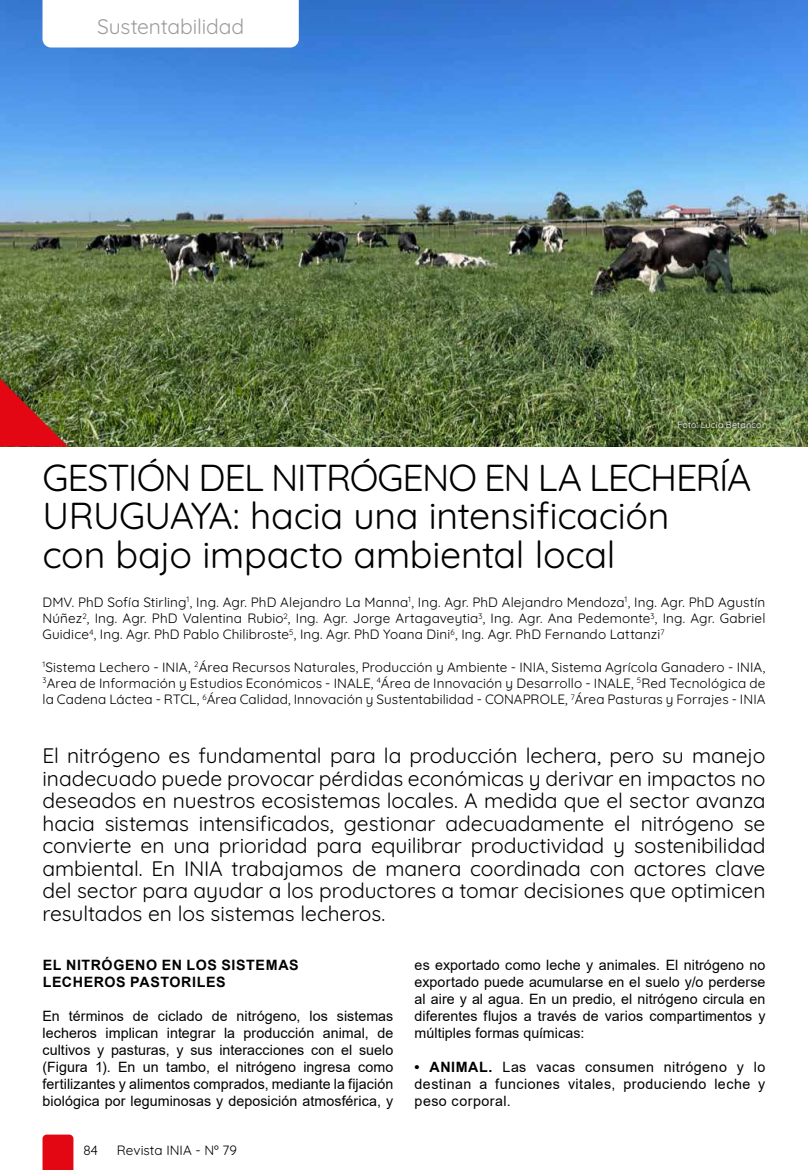
<style>
.page{position:relative;width:808px;height:1170px;background:#fff}
.page>*{position:absolute;margin:0;border:0;box-sizing:border-box;transform-origin:0 0}
.t1{font:300 37.5px/38.7px "Quicksand";letter-spacing:-.02em;color:#000}
.t2{font:300 21px/22.5px "Quicksand";letter-spacing:-.005em;color:#000;text-align:justify}
.t3{font:300 21px "Quicksand";letter-spacing:-.005em;color:#9d9d9c}
.t4{font:14.25px/17.1px "Arial";letter-spacing:.01em;color:#000;text-align:justify}
.t5{font:700 14.25px/17.1px "Arial";letter-spacing:.045em;color:#000}
.t6{font:300 13.5px/16.2px "Quicksand";letter-spacing:.01em;color:#000;text-align:justify}
.t7{font:300 9px "Quicksand";letter-spacing:.02em;color:#fff}
.s1{font-weight:700}
</style>
<div class="page">
<svg style="left:43px;top:1134px;width:30px;height:35px"></svg>
<img style="left:0;top:0;width:808px;height:446px">
<svg style="left:0;top:378px;width:68px;height:68px;background:#9b3822"></svg>
<svg style="left:43px;top:0;width:257px;height:47px"></svg>
<svg style="left:674px;top:417px;width:95px;height:15px"></svg>
<h2 class="t3" style="left:97px;top:10px;width:149px">Sustentabilidad</h2>
<p class="t7" style="left:677px;top:417px;width:90px">Foto: Lucía Betancor</p>
<h1 class="t1" style="left:43px;top:454px;width:710px">GESTIÓN DEL NITRÓGENO EN LA LECHERÍA<br>URUGUAYA: hacia una intensificación<br>con bajo impacto ambiental local</h1>
<p class="t6" style="left:43px;top:592px;width:724px">DMV. PhD Sofía Stirling<sup>1</sup>, Ing. Agr. PhD Alejandro La Manna<sup>1</sup>, Ing. Agr. PhD Alejandro Mendoza<sup>1</sup>, Ing. Agr. PhD Agustín Núñez<sup>2</sup>, Ing. Agr. PhD Valentina Rubio<sup>2</sup>, Ing. Agr. Jorge Artagaveytia<sup>3</sup>, Ing. Agr. Ana Pedemonte<sup>3</sup>, Ing. Agr. Gabriel Guidice<sup>4</sup>, Ing. Agr. PhD Pablo Chilibroste<sup>5</sup>, Ing. Agr. PhD Yoana Dini<sup>6</sup>, Ing. Agr. PhD Fernando Lattanzi<sup>7</sup></p>
<p class="t6" style="left:43px;top:657px;width:724px"><sup>1</sup>Sistema Lechero - INIA, <sup>2</sup>Área Recursos Naturales, Producción y Ambiente - INIA, Sistema Agrícola Ganadero - INIA, <sup>3</sup>Area de Información y Estudios Económicos - INALE, <sup>4</sup>Área de Innovación y Desarrollo - INALE, <sup>5</sup>Red Tecnológica de la Cadena Láctea - RTCL, <sup>6</sup>Área Calidad, Innovación y Sustentabilidad - CONAPROLE, <sup>7</sup>Área Pasturas y Forrajes - INIA</p>
<p class="t2" style="left:43px;top:742px;width:724px">El nitrógeno es fundamental para la producción lechera, pero su manejo inadecuado puede provocar pérdidas económicas y derivar en impactos no deseados en nuestros ecosistemas locales. A medida que el sector avanza hacia sistemas intensificados, gestionar adecuadamente el nitrógeno se convierte en una prioridad para equilibrar productividad y sostenibilidad ambiental. En INIA trabajamos de manera coordinada con actores clave del sector para ayudar a los productores a tomar decisiones que optimicen resultados en los sistemas lecheros.</p>
<p class="t5" style="left:43px;top:956px;width:257px">EL NITRÓGENO EN LOS SISTEMAS<br>LECHEROS PASTORILES</p>
<p class="t4" style="left:43px;top:1007px;width:352px">En términos de ciclado de nitrógeno, los sistemas lecheros implican integrar la producción animal, de cultivos y pasturas, y sus interacciones con el suelo (Figura 1). En un tambo, el nitrógeno ingresa como fertilizantes y alimentos comprados, mediante la fijación biológica por leguminosas y deposición atmosférica, y</p>
<p class="t6" style="left:84px;top:1140px;width:16px">84</p>
<p class="t6" style="left:117px;top:1140px;width:122px">Revista INIA - Nº 79</p>
<p class="t4" style="left:415px;top:955px;width:352px">es exportado como leche y animales. El nitrógeno no exportado puede acumularse en el suelo y/o perderse al aire y al agua. En un predio, el nitrógeno circula en diferentes flujos a través de varios compartimentos y múltiples formas químicas:</p>
<p class="t4" style="left:415px;top:1058px;width:352px"><span class="s1">• ANIMAL.</span> Las vacas consumen nitrógeno y lo destinan a funciones vitales, produciendo leche y peso corporal.</p>
</div>
